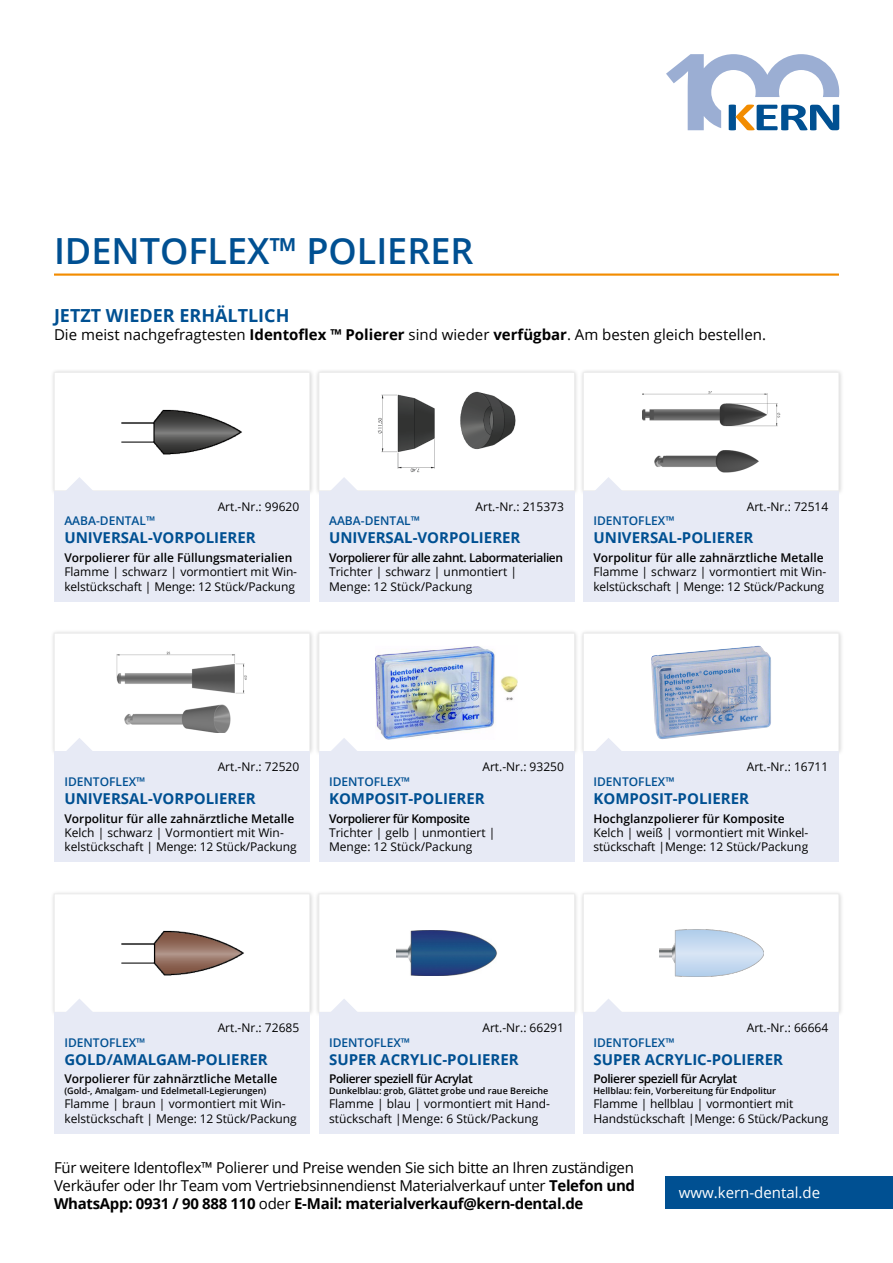
<style>
.page{position:relative;width:893px;height:1263px;background:#fff}
.page>*{position:absolute;margin:0;border:0;box-sizing:border-box;transform-origin:0 0}
.t1{font:600 36px "Open Sans";color:#005092}
.t2{font:700 18px "Open Sans";color:#005092}
.t3{font:15px/18px "Open Sans";color:#000;text-align:justify}
.t4{font:700 15px "Open Sans";color:#005092}
.t5{font:15px "Open Sans";color:#fff}
.t6{font:12px/14.4px "Open Sans";color:#000}
.t7{font:600 12px "Open Sans";color:#000}
.t8{font:600 12px "Open Sans";letter-spacing:-.035em;color:#000}
.t9{font:600 12px "Open Sans";color:#005092}
.t10{font:600 9px "Open Sans";color:#000}
.s1{font-weight:700}
</style>
<div class="page">
<hr style="left:54px;top:274px;width:785px;height:1px;background:#f28c00">
<div style="left:666px;top:1176px;width:227px;height:33px;background:#005092"></div>
<svg style="left:666px;top:54px;width:173px;height:76px"></svg>
<div style="left:50px;top:368px;width:264px;height:127px;background:#000;opacity:.2"></div>
<div style="left:54px;top:372px;width:256px;height:119px;background:#fff;border:1px solid #ededed"></div>
<div style="left:50px;top:629px;width:264px;height:127px;background:#000;opacity:.2"></div>
<div style="left:54px;top:633px;width:256px;height:119px;background:#fff;border:1px solid #ededed"></div>
<div style="left:50px;top:889px;width:264px;height:128px;background:#000;opacity:.2"></div>
<div style="left:54px;top:894px;width:256px;height:118px;background:#fff;border:1px solid #ededed"></div>
<div style="left:315px;top:368px;width:264px;height:127px;background:#f5f5f5"></div>
<div style="left:319px;top:372px;width:256px;height:119px;background:#fff;border:1px solid #ededed"></div>
<div style="left:315px;top:629px;width:264px;height:127px;background:#f5f5f5"></div>
<div style="left:319px;top:633px;width:256px;height:119px;background:#fff;border:1px solid #ededed"></div>
<div style="left:315px;top:889px;width:264px;height:128px;background:#f5f5f5"></div>
<div style="left:319px;top:894px;width:256px;height:118px;background:#fff"></div>
<div style="left:579px;top:368px;width:264px;height:127px;background:#000;opacity:.2"></div>
<div style="left:583px;top:372px;width:256px;height:119px;background:#fff;border:1px solid #ededed"></div>
<div style="left:579px;top:629px;width:264px;height:127px;background:#000;opacity:.2"></div>
<div style="left:583px;top:633px;width:256px;height:119px;background:#fff;border:1px solid #ededed"></div>
<div style="left:579px;top:889px;width:264px;height:128px;background:#000;opacity:.2"></div>
<div style="left:583px;top:894px;width:256px;height:118px;background:#fff;border:1px solid #ededed"></div>
<svg style="left:64px;top:477px;width:30px;height:14px"></svg>
<svg style="left:64px;top:738px;width:30px;height:14px"></svg>
<svg style="left:64px;top:999px;width:30px;height:13px"></svg>
<svg style="left:329px;top:477px;width:30px;height:14px"></svg>
<svg style="left:329px;top:738px;width:30px;height:14px"></svg>
<svg style="left:329px;top:999px;width:30px;height:13px"></svg>
<svg style="left:593px;top:477px;width:30px;height:14px"></svg>
<svg style="left:593px;top:738px;width:30px;height:14px"></svg>
<svg style="left:593px;top:999px;width:30px;height:13px"></svg>
<div style="left:54px;top:491px;width:256px;height:110px;background:#e7eaf5"></div>
<div style="left:54px;top:752px;width:256px;height:110px;background:#e7eaf5"></div>
<div style="left:54px;top:1012px;width:256px;height:121px;background:#e7eaf5"></div>
<div style="left:319px;top:491px;width:256px;height:110px;background:#e7eaf5"></div>
<div style="left:319px;top:752px;width:256px;height:110px;background:#e7eaf5"></div>
<div style="left:319px;top:1012px;width:256px;height:121px;background:#e7eaf5"></div>
<div style="left:583px;top:491px;width:256px;height:110px;background:#e7eaf5"></div>
<div style="left:583px;top:752px;width:256px;height:110px;background:#e7eaf5"></div>
<div style="left:583px;top:1012px;width:256px;height:121px;background:#e7eaf5"></div>
<img style="left:121px;top:409px;width:121px;height:45px">
<img style="left:378px;top:391px;width:138px;height:81px">
<img style="left:642px;top:391px;width:138px;height:81px">
<img style="left:117px;top:652px;width:130px;height:81px">
<img style="left:376px;top:646px;width:142px;height:93px">
<img style="left:651px;top:646px;width:120px;height:93px">
<img style="left:121px;top:930px;width:123px;height:46px">
<img style="left:396px;top:930px;width:101px;height:46px">
<img style="left:659px;top:929px;width:104px;height:48px">
<h1 class="t1" style="left:54px;top:226px;width:421px">IDENTOFLEX™ POLIERER</h1>
<h2 class="t2" style="left:54px;top:302px;width:237px">JETZT WIEDER ERHÄLTLICH</h2>
<p class="t3" style="left:54px;top:325px;width:713px">Die meist nachgefragtesten <span class="s1">Identoflex ™ Polierer</span> sind wieder <span class="s1">verfügbar</span>. Am besten gleich bestellen.</p>
<p class="t6" style="left:218px;top:499px;width:83px">Art.-Nr.: 99620</p>
<p class="t9" style="left:64px;top:512px;width:92px">AABA-DENTAL™</p>
<p class="t4" style="left:64px;top:527px;width:193px">UNIVERSAL-VORPOLIERER</p>
<p class="t7" style="left:64px;top:549px;width:229px">Vorpolierer für alle Füllungsmaterialien</p>
<p class="t6" style="left:64px;top:564px;width:234px">Flamme | schwarz | vormontiert mit Win&shy;kelstückschaft | Menge: 12 Stück/Packung</p>
<p class="t6" style="left:476px;top:499px;width:90px">Art.-Nr.: 215373</p>
<p class="t9" style="left:329px;top:513px;width:92px">AABA-DENTAL™</p>
<p class="t4" style="left:329px;top:527px;width:193px">UNIVERSAL-VORPOLIERER</p>
<p class="t8" style="left:329px;top:549px;width:235px">Vorpolierer für alle zahnt. Labormaterialien</p>
<p class="t6" style="left:329px;top:564px;width:189px">Trichter | schwarz | unmontiert |<br>Menge: 12 Stück/Packung</p>
<p class="t6" style="left:747px;top:499px;width:83px">Art.-Nr.: 72514</p>
<p class="t9" style="left:593px;top:513px;width:82px">IDENTOFLEX™</p>
<p class="t4" style="left:593px;top:527px;width:161px">UNIVERSAL-POLIERER</p>
<p class="t7" style="left:593px;top:549px;width:232px">Vorpolitur für alle zahnärztliche Metalle</p>
<p class="t6" style="left:593px;top:564px;width:234px">Flamme | schwarz | vormontiert mit Win&shy;kelstückschaft | Menge: 12 Stück/Packung</p>
<p class="t6" style="left:218px;top:760px;width:83px">Art.-Nr.: 72520</p>
<p class="t9" style="left:64px;top:773px;width:82px">IDENTOFLEX™</p>
<p class="t4" style="left:64px;top:788px;width:193px">UNIVERSAL-VORPOLIERER</p>
<p class="t7" style="left:64px;top:810px;width:232px">Vorpolitur für alle zahnärztliche Metalle</p>
<p class="t6" style="left:64px;top:825px;width:234px">Kelch | schwarz | Vormontiert mit Win&shy;kelstückschaft | Menge: 12 Stück/Packung</p>
<p class="t6" style="left:482px;top:760px;width:83px">Art.-Nr.: 93250</p>
<p class="t9" style="left:329px;top:773px;width:82px">IDENTOFLEX™</p>
<p class="t4" style="left:329px;top:788px;width:157px">KOMPOSIT-POLIERER</p>
<p class="t8" style="left:329px;top:810px;width:143px">Vorpolierer für Komposite</p>
<p class="t6" style="left:329px;top:825px;width:168px">Trichter | gelb | unmontiert |<br>Menge: 12 Stück/Packung</p>
<p class="t6" style="left:747px;top:760px;width:83px">Art.-Nr.: 16711</p>
<p class="t9" style="left:593px;top:773px;width:82px">IDENTOFLEX™</p>
<p class="t4" style="left:593px;top:788px;width:157px">KOMPOSIT-POLIERER</p>
<p class="t7" style="left:593px;top:810px;width:193px">Hochglanzpolierer für Komposite</p>
<p class="t6" style="left:593px;top:825px;width:216px">Kelch | weiß | vormontiert mit Winkel&shy;stückschaft |Menge: 12 Stück/Packung</p>
<p class="t6" style="left:218px;top:1020px;width:83px">Art.-Nr.: 72685</p>
<p class="t9" style="left:64px;top:1034px;width:82px">IDENTOFLEX™</p>
<p class="t4" style="left:64px;top:1048px;width:205px">GOLD/AMALGAM-POLIERER</p>
<p class="t7" style="left:64px;top:1071px;width:215px">Vorpolierer für zahnärztliche Metalle</p>
<p class="t10" style="left:64px;top:1084px;width:203px">(Gold-, Amalgam- und Edelmetall-Legierungen)</p>
<p class="t6" style="left:64px;top:1096px;width:234px">Flamme | braun | vormontiert mit Win&shy;kelstückschaft | Menge: 12 Stück/Packung</p>
<p class="t6" style="left:482px;top:1020px;width:83px">Art.-Nr.: 66291</p>
<p class="t9" style="left:329px;top:1034px;width:82px">IDENTOFLEX™</p>
<p class="t4" style="left:329px;top:1048px;width:191px">SUPER ACRYLIC-POLIERER</p>
<p class="t8" style="left:329px;top:1071px;width:145px">Polierer speziell für Acrylat</p>
<p class="t10" style="left:329px;top:1084px;width:221px">Dunkelblau: grob, Glättet grobe und raue Bereiche</p>
<p class="t6" style="left:329px;top:1096px;width:222px">Flamme | blau | vormontiert mit Hand&shy;stückschaft |Menge: 6 Stück/Packung</p>
<p class="t6" style="left:747px;top:1020px;width:83px">Art.-Nr.: 66664</p>
<p class="t9" style="left:593px;top:1034px;width:82px">IDENTOFLEX™</p>
<p class="t4" style="left:593px;top:1048px;width:191px">SUPER ACRYLIC-POLIERER</p>
<p class="t8" style="left:593px;top:1071px;width:145px">Polierer speziell für Acrylat</p>
<p class="t10" style="left:593px;top:1084px;width:184px">Hellblau: fein, Vorbereitung für Endpolitur</p>
<p class="t6" style="left:593px;top:1096px;width:236px">Flamme | hellblau | vormontiert mit<br>Handstückschaft |Menge: 6 Stück/Packung</p>
<p class="t3" style="left:54px;top:1158px;width:583px">Für weitere Identoflex™ Polierer und Preise wenden Sie sich bitte an Ihren zuständigen Verkäufer oder Ihr Team vom Vertriebsinnendienst Materialverkauf unter <span class="s1">Telefon und WhatsApp: 0931 / 90 888 110</span> oder <span class="s1">E-Mail: materialverkauf@kern-dental.de</span></p>
<p class="t5" style="left:679px;top:1182px;width:143px">www.kern-dental.de</p>
</div>
